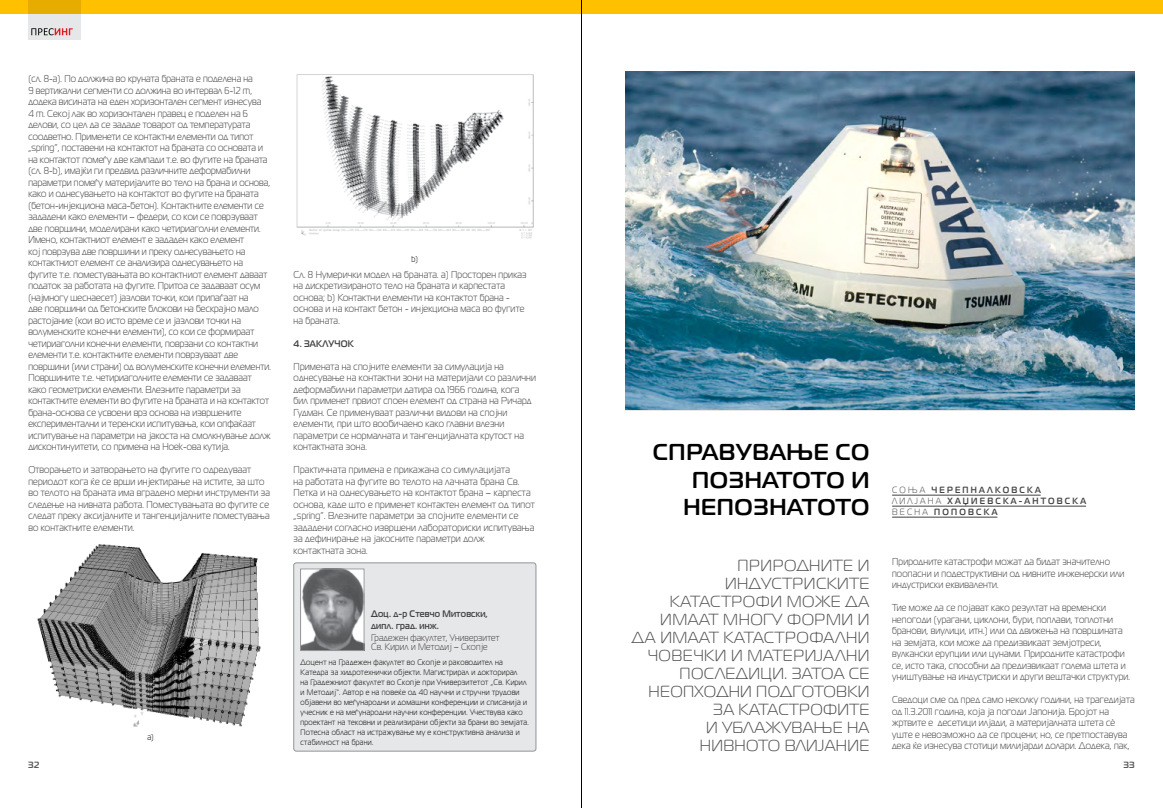
<style>
.page{position:relative;width:1163px;height:808px;background:#fff}
.page>*{position:absolute;margin:0;border:0;box-sizing:border-box;transform-origin:0 0}
.t1{font:700 22.9px "ONE";letter-spacing:.03em;color:#000}
.t2{font:16px "ONE";letter-spacing:.03em;color:#4d4d4f}
.t3{font:16px "ONE";letter-spacing:.085em;color:#4d4d4f}
.t4{font:10px/11.5px "ONE";letter-spacing:.02em;color:#414042;scale:.9 1}
.t5{font:9.5px/9px "ONE";letter-spacing:.02em;color:#414042;scale:.9 1}
.t6{font:700 9.5px/11.5px "ONE";letter-spacing:.02em;color:#414042;scale:.9 1}
.t7{font:700 9px/11px "ONE";letter-spacing:.275em;color:#414042;scale:.9 1}
.t8{font:9px "ONE";color:#414042;scale:.9 1}
.t9{font:700 9px "ONE";color:#58595b}
.t10{font:8.5px "ONE";color:#000;scale:.9 1}
.t11{font:8px/10px "ONE";letter-spacing:.045em;color:#000;scale:.9 1}
.s1{font-weight:400}
</style>
<div class="page">
<img style="left:37px;top:544px;width:224px;height:182px">
<img style="left:296px;top:74px;width:238px;height:165px">
<hr style="left:891px;top:495px;width:149px;height:1px;background:#414042">
<hr style="left:891px;top:506px;width:194px;height:1px;background:#414042">
<hr style="left:891px;top:517px;width:106px;height:1px;background:#414042">
<img style="left:625px;top:71px;width:509px;height:339px">
<div style="left:294px;top:563px;width:242px;height:188px;background:#e6e7e8;border-radius:3px"></div>
<div style="left:293px;top:563px;width:243px;height:188px;border:1px solid #939598;border-radius:3px"></div>
<img style="left:302px;top:571px;width:60px;height:78px">
<div style="left:300px;top:569px;width:64px;height:82px;border:1px solid #939598"></div>
<div style="left:581px;top:0;width:581px;height:14px;background:#ffc000"></div>
<div style="left:0;top:0;width:581px;height:14px;background:#ffc000"></div>
<svg style="left:28px;top:0;width:53px;height:40px;background:#e5ce89"></svg>
<svg style="left:31px;top:28px;width:42px;height:7px"></svg>
<hr style="left:581px;top:0;width:1px;height:808px;background:#000">
<p class="t4" style="left:28px;top:73px;width:271px">(сл. 8-a). По должина во круната браната е поделена на<br>9 вертикални сегменти со должина во интервал 6-12 m, додека висината на еден хоризонтален сегмент изнесува<br>4 m. Секој лак во хоризонтален правец е поделен на 6 делови, со цел да се зададе товарот од температурата соодветно. Применети се контактни елементи од типот „spring”, поставени на контактот на браната со основата и на контактот помеѓу две кампади т.е. во фугите на браната (сл. 8-b), имајќи ги предвид различните деформабилни параметри помеѓу материјалите во тело на брана и основа, како и однесувањето на контактот во фугите на браната (бетон-инјекциона маса-бетон). Контактните елементи се зададени како елементи – федери, со кои се поврзуваат две површини, моделирани како четириаголни елементи.<br>Имено, контактниот елемент е зададен како елемент<br>кој поврзува две површини и преку однесувањето на контактниот елемент се анализира однесувањето на фугите т.е. поместувањата во контактниот елемент даваат податок за работата на фугите. Притоа се задаваат осум (најмногу шеснаесет) јазлови точки, кои припаѓаат на<br>две површини од бетонските блокови на бескрајно мало растојание (кои во исто време се и јазлови точки на волуменските конечни елементи), со кои се формираат четириаголни конечни елементи, поврзани со контактни елементи т.е. контактните елементи поврзуваат две површини (или страни) од волуменските конечни елементи.<br>Површините т.е. четириаголните елементи се задаваат како геометриски елементи. Влезните параметри за контактните елементи во фугите на браната и на контактот брана-основа се усвоени врз основа на извршените експериментални и теренски испитувања, кои опфаќаат испитување на параметри на јакоста на смолкнување долж дисконтинуитети, со примена на Hoek-ова кутија.</p>
<p class="t4" style="left:28px;top:464px;width:270px">Oтворањето и затворањето на фугите го одредуваат периодот кога ќе се врши инјектирање на истите, за што во телото на браната има вградено мерни инструменти за следење на нивната работа. Поместувањата во фугите се следат преку аксијалните и тангенцијалните поместувања во контактните елементи.</p>
<p class="t10" style="left:411px;top:254px;width:9px">b)</p>
<p class="t4" style="left:293px;top:268px;width:260px">Сл. 8 Нумерички модел на браната. a) Просторен приказ на дискретизираното тело на браната и карпестата основа; b) Контактни елементи на контактот брана - основа и на контакт бетон - инјекциона маса во фугите на браната.</p>
<p class="t6" style="left:293px;top:337px;width:68px">4. Заклучок</p>
<p class="t4" style="left:293px;top:360px;width:271px">Примената на спојните елементи за симулација на однесување на контактни зони на материјали со различни деформабилни параметри датира од 1966 година, кога бил применет првиот споен елемент од страна на Ричард Гудман. Се применуваат различни видови на спојни елементи, при што вообичаено како главни влезни параметри се нормалната и тангенцијалната крутост на контактната зона.</p>
<p class="t4" style="left:293px;top:464px;width:269px">Практичната примена е прикажана со симулацијата<br>на работата на фугите во телото на лачната брана Св.<br>Петка и на однесувањето на контактот брана – карпеста основа, каде што е применет контактен елемент од типот „spring”. Влезните параметри за спојните елементи се зададени согласно извршени лабораториски испитувања за дефинирање на јакосните параметри долж контактната зона.</p>
<p class="t10" style="left:147px;top:732px;width:9px">a)</p>
<p class="t6" style="left:371px;top:608px;width:131px">Доц. д-р Стевчо Митовски, дипл. град. инж.</p>
<p class="t5" style="left:371px;top:633px;width:144px">Градежен факултет, Универзитет<br>Св. Кирил и Методиј – Скопје</p>
<p class="t11" style="left:300px;top:657px;width:255px">Доцент на Градежен факултет во Скопје и раководител на Катедра за хидротехнички објекти. Магистрирал и докторирал<br>на Градежниот факултет во Скопје при Универзитетот „Св. Кирил и Методиј“. Автор е на повеќе од 40 научни и стручни трудови објавени во меѓународни и домашни конференции и списанија и учесник е на меѓународни научни конференции. Учествува како проектант на тековни и реализирани објекти за брани во земјата.<br>Потесна област на истражување му е конструктивна анализа и стабилност на брани.</p>
<h1 class="t1" style="left:652px;top:438px;width:138px">СПРАВУВАЊЕ</h1>
<h1 class="t1" style="left:835px;top:438px;width:18px">СО</h1>
<h1 class="t1" style="left:692px;top:466px;width:70px">ПОЗНАТОТО</h1>
<h1 class="t1" style="left:851px;top:466px;width:17px">И</h1>
<h1 class="t1" style="left:683px;top:493px;width:104px">НЕПОЗНАТОТО</h1>
<h2 class="t2" style="left:737px;top:557px;width:84px">Природните</h2>
<h2 class="t2" style="left:857px;top:557px;width:10px">и</h2>
<h2 class="t2" style="left:725px;top:575px;width:91px">индустриските</h2>
<h2 class="t2" style="left:669px;top:593px;width:12px">катаст</h2>
<h2 class="t2" style="left:731px;top:593px;width:137px">рофи може да</h2>
<h2 class="t2" style="left:660px;top:611px;width:39px">имаат</h2>
<h2 class="t2" style="left:723px;top:611px;width:145px">многу форми и</h2>
<h2 class="t2" style="left:631px;top:629px;width:68px">да имаат</h2>
<h2 class="t2" style="left:723px;top:629px;width:12px">катаст</h2>
<h2 class="t2" style="left:785px;top:629px;width:73px">рофални</h2>
<h2 class="t2" style="left:647px;top:647px;width:126px">човечки и мате</h2>
<h2 class="t2" style="left:793px;top:647px;width:65px">ријални</h2>
<h2 class="t3" style="left:679px;top:665px;width:82px">последици</h2>
<h2 class="t2" style="left:784px;top:665px;width:75px">. Затоа се</h2>
<h2 class="t2" style="left:648px;top:683px;width:210px">не опходни п одготовки</h2>
<h2 class="t2" style="left:713px;top:701px;width:37px">за катаст</h2>
<h2 class="t2" style="left:799px;top:701px;width:50px">рофите</h2>
<h2 class="t2" style="left:706px;top:719px;width:153px">и ублажување на</h2>
<h2 class="t2" style="left:699px;top:737px;width:137px">ни вн ото влијание</h2>
<p class="t7" style="left:891px;top:484px;width:166px"><span class="s1">Соња</span> Череп налков ска<br><span class="s1">Ли лјана</span></p>
<p class="t7" style="left:947px;top:495px;width:155px">Хаџиев ска-Антов ска</p>
<p class="t8" style="left:891px;top:507px;width:9px">Весна</p>
<p class="t7" style="left:934px;top:506px;width:72px">Поп ов ска</p>
<p class="t4" style="left:891px;top:556px;width:260px">Природните катастрофи можат да бидат значително поопасни и подеструктивни од нивните инженерски или индустриски еквиваленти.</p>
<p class="t4" style="left:891px;top:602px;width:266px">Тие може да се појават како резултат на временски непогоди (урагани, циклони, бури, поплави, топлотни бранови, виулици, итн.) или од движења на површината на земјата, кои може да предизвикаат земјотреси, вулкански ерупции или цунами. Природните катастрофи се, исто така, способни да предизвикаат голема штета и уништување на индустриски и други вештачки структури.</p>
<p class="t4" style="left:891px;top:694px;width:271px">Сведоци сме од пред само неколку години, на трагедијата од 11.3.2011 година, која ја погоди Јапонија. Бројот на жртвите е десетици илјади, а материјалната штета сè уште е невозможно да се процени; но, се претпоставува дека ќе изнесува стотици милијарди долари. Додека, пак,</p>
<p class="t9" style="left:28px;top:759px;width:13px">32</p>
<p class="t9" style="left:1123px;top:759px;width:13px">33</p>
</div>
